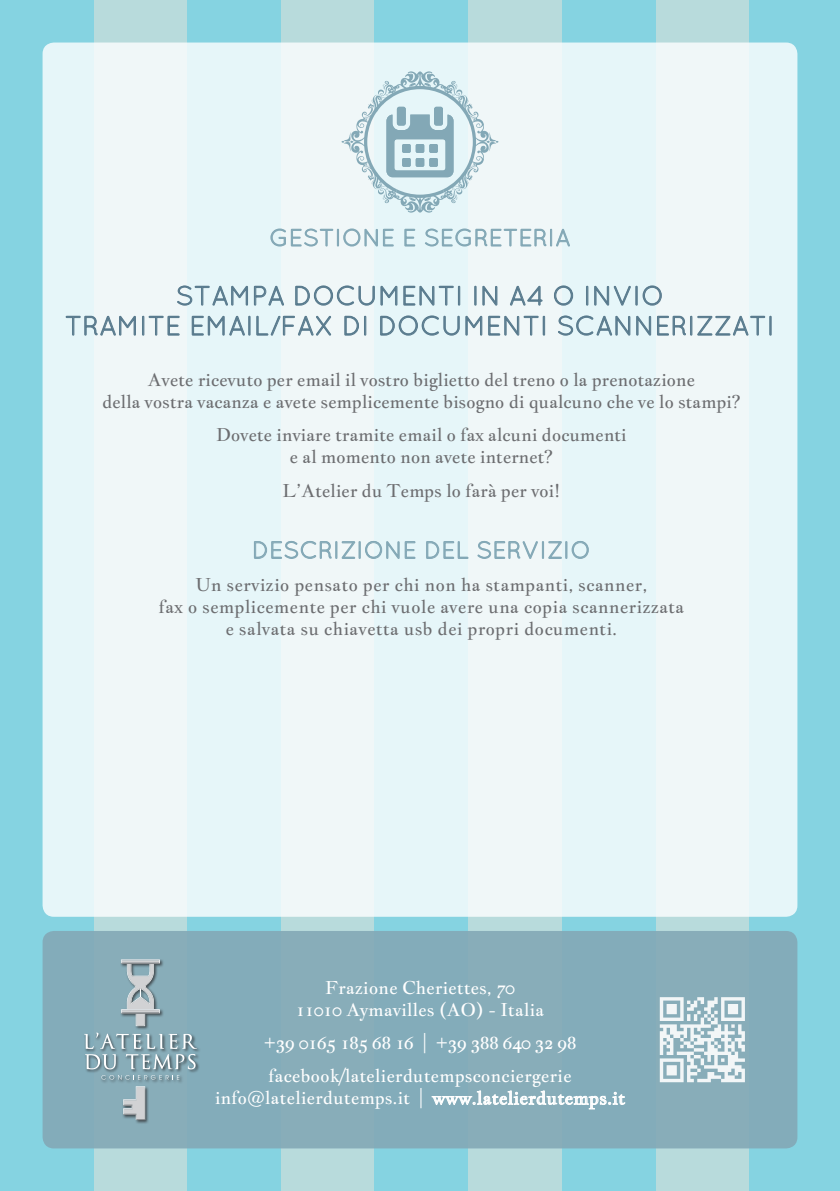
<style>
.page{position:relative;width:840px;height:1191px;background:#fff}
.page>*{position:absolute;margin:0;border:0;box-sizing:border-box;transform-origin:0 0}
.t1{font:27px/30px "Quicksand";color:#587a8d;text-align:center}
.t2{font:18px/22px "Jacques Francois";letter-spacing:-.02em;color:#6c6d70;text-align:center}
.t3{font:18px/22px "Jacques Francois";letter-spacing:-.01em;color:#fff;text-align:center}
.t4{font:18px/22px "Jacques Francois";color:#6c6d70;text-align:center}
</style>
<div class="page">
<div style="left:0;top:0;width:839px;height:1191px;background:#b8dbdc"></div>
<div style="left:0;top:0;width:94px;height:1191px;background:#85d3e1"></div>
<div style="left:748px;top:0;width:91px;height:1191px;background:#85d3e1"></div>
<div style="left:561px;top:0;width:94px;height:1191px;background:#85d3e1"></div>
<div style="left:374px;top:0;width:94px;height:1191px;background:#85d3e1"></div>
<div style="left:187px;top:0;width:94px;height:1191px;background:#85d3e1"></div>
<div style="left:43px;top:43px;width:754px;height:873px;background:#eef6f8;border-radius:11px"></div>
<div style="left:43px;top:931px;width:754px;height:217px;background:#83a8b6;border-radius:11px"></div>
<svg style="left:431px;top:1090px;width:194px;height:19px"></svg>
<div style="left:83px;top:958px;width:118px;height:166px;background:#88adb9"></div>
<svg style="left:101px;top:1075px;width:78px;height:4px"></svg>
<svg style="left:121px;top:959px;width:39px;height:67px"></svg>
<svg style="left:123px;top:1086px;width:22px;height:34px"></svg>
<svg style="left:84px;top:1032px;width:113px;height:37px"></svg>
<svg style="left:659px;top:997px;width:85px;height:85px"></svg>
<svg style="left:270px;top:229px;width:123px;height:18px"></svg>
<svg style="left:404px;top:229px;width:11px;height:17px"></svg>
<svg style="left:425px;top:229px;width:144px;height:18px"></svg>
<svg style="left:341px;top:71px;width:157px;height:142px"></svg>
<svg style="left:177px;top:285px;width:71px;height:21px"></svg>
<svg style="left:254px;top:286px;width:30px;height:20px"></svg>
<svg style="left:295px;top:285px;width:79px;height:21px"></svg>
<svg style="left:380px;top:286px;width:17px;height:20px"></svg>
<svg style="left:403px;top:286px;width:57px;height:20px"></svg>
<svg style="left:474px;top:286px;width:2px;height:19px"></svg>
<svg style="left:482px;top:286px;width:15px;height:20px"></svg>
<svg style="left:510px;top:285px;width:32px;height:21px"></svg>
<svg style="left:554px;top:285px;width:18px;height:20px"></svg>
<svg style="left:586px;top:285px;width:75px;height:21px"></svg>
<svg style="left:66px;top:316px;width:70px;height:20px"></svg>
<svg style="left:142px;top:316px;width:37px;height:19px"></svg>
<svg style="left:192px;top:316px;width:58px;height:20px"></svg>
<svg style="left:256px;top:316px;width:75px;height:20px"></svg>
<svg style="left:344px;top:316px;width:22px;height:20px"></svg>
<svg style="left:380px;top:315px;width:79px;height:21px"></svg>
<svg style="left:465px;top:316px;width:17px;height:20px"></svg>
<svg style="left:488px;top:316px;width:57px;height:20px"></svg>
<svg style="left:558px;top:315px;width:92px;height:21px"></svg>
<svg style="left:657px;top:316px;width:114px;height:20px"></svg>
<svg style="left:254px;top:541px;width:162px;height:18px"></svg>
<svg style="left:426px;top:541px;width:42px;height:18px"></svg>
<svg style="left:477px;top:541px;width:111px;height:18px"></svg>
<p class="t1" style="left:65px;top:280px;width:711px">STAMPA DOCUMENTI IN A4 O INVIO<br>TRAMITE EMAIL/FAX DI DOCUMENTI SCANNERIZZATI</p>
<p class="t2" style="left:102px;top:368px;width:640px">Avete ricevuto per email il vostro biglietto del treno o la prenotazione<br>della vostra vacanza e avete semplicemente bisogno di qualcuno che ve lo stampi?</p>
<p class="t2" style="left:216px;top:424px;width:412px">Dovete inviare tramite email o fax alcuni documenti e al momento non avete internet?</p>
<p class="t2" style="left:282px;top:479px;width:279px">L’Atelier du Temps lo farà per voi!</p>
<p class="t4" style="left:158px;top:573px;width:527px">Un servizio pensato per chi non ha stampanti, scanner,<br>fax o semplicemente per chi vuole avere una copia scannerizzata e salvata su chiavetta usb dei propri documenti.</p>
<p class="t3" style="left:295px;top:976px;width:250px">Frazione Cheriettes, 70<br>11010 Aymavilles (AO) - Italia</p>
<p class="t3" style="left:263px;top:1025px;width:314px;line-height:33.4px;text-align:left">+39 0165 185 68 16 | +39 388 640 32 98 facebook/latelierdutempsconciergerie</p>
<p class="t3" style="left:215px;top:1086px;width:411px">info@latelierdutemps.it | www.latelierdutemps.it</p>
</div>
